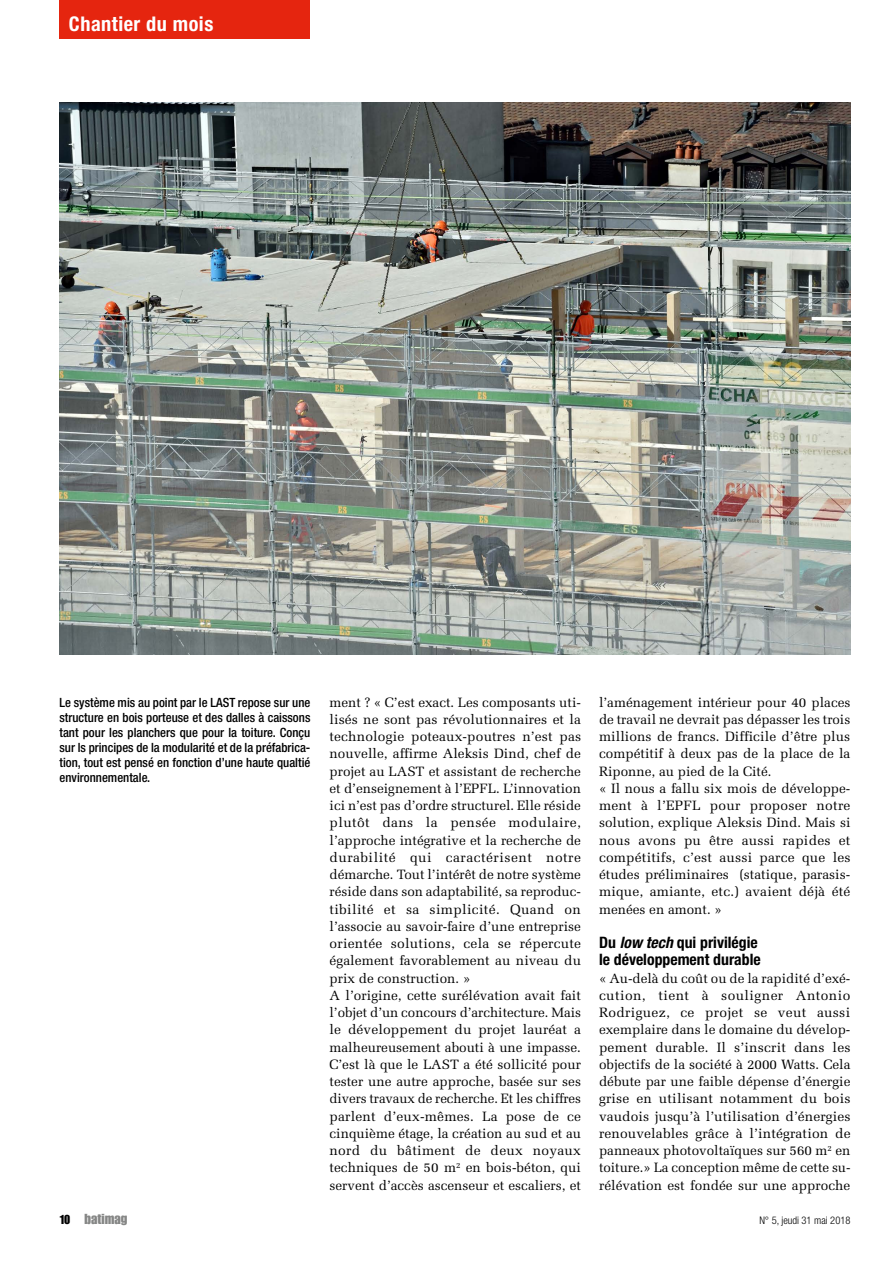
<style>
.page{position:relative;width:893px;height:1263px;background:#fff}
.page>*{position:absolute;margin:0;border:0;box-sizing:border-box;transform-origin:0 0}
.t1{font:700 condensed 20.25px "Helvetica Neue LT Pro";letter-spacing:.025em;color:#fff}
.t2{font:700 condensed 15.75px/17.2px "Helvetica Neue LT Pro";color:#000}
.t3{font:14.25px "Impact LT Std";color:#868786}
.t4{font:13.5px/17.2px "Melior LT Std";color:#000}
.t5{font:500 condensed 12.75px/15px "Helvetica Neue LT Pro";color:#000;text-align:justify}
.t6{font:300 condensed 10.5px "Helvetica Neue LT Pro";color:#000}
.s1{font-style:italic}
.s2{font-size:12.75px;color:#000}
</style>
<div class="page">
<img style="left:60px;top:103px;width:790px;height:552px">
<div style="left:60px;top:0;width:250px;height:38px;background:#e5250f"></div>
<h1 class="t1" style="left:69px;top:12px;width:146px">Chantier du mois</h1>
<p class="t5" style="left:60px;top:695px;width:252px">Le système mis au point par le LAST repose sur une structure en bois porteuse et des dalles à caissons tant pour les planchers que pour la toiture. Conçu sur ls principes de la modularité et de la préfabrica&shy;tion, tout est pensé en fonction d’une haute qualtié environnementale.</p>
<p class="t4" style="left:330px;top:693px;width:253px">ment ? « C’est exact. Les composants uti&shy;lisés ne sont pas révolutionnaires et la technologie poteaux-poutres n’est pas nouvelle, affirme Aleksis Dind, chef de projet au LAST et assistant de recherche et d’enseignement à l’EPFL. L’innovation ici n’est pas d’ordre structurel. Elle réside plutôt dans la pensée modulaire, l’approche intégrative et la recherche de durabilité qui caractérisent notre démarche. Tout l’intérêt de notre système réside dans son adaptabilité, sa reproduc&shy;tibilité et sa simplicité. Quand on l’associe au savoir-faire d’une entreprise orientée solutions, cela se répercute également favorablement au niveau du prix de construction. »<br>A l’origine, cette surélévation avait fait l’objet d’un concours d’architecture. Mais le développement du projet lauréat a malheureusement abouti à une impasse.<br>C’est là que le LAST a été sollicité pour tester une autre approche, basée sur ses divers travaux de recherche. Et les chiffres parlent d’eux-mêmes. La pose de ce cinquième étage, la création au sud et au nord du bâtiment de deux noyaux techniques de 50 m<sup>2</sup> en bois-béton, qui servent d’accès ascenseur et escaliers, et</p>
<p class="t4" style="left:599px;top:693px;width:253px">l’aménagement intérieur pour 40 places de travail ne devrait pas dépasser les trois millions de francs. Difficile d’être plus compétitif à deux pas de la place de la Riponne, au pied de la Cité.<br>« Il nous a fallu six mois de développe&shy;ment à l’EPFL pour proposer notre solution, explique Aleksis Dind. Mais si nous avons pu être aussi rapides et compétitifs, c’est aussi parce que les études préliminaires (statique, parasis&shy;mique, amiante, etc.) avaient déjà été menées en amont. »</p>
<p class="t2" style="left:599px;top:934px;width:163px">Du <span class="s1">low tech</span> qui privilégie le développement durable</p>
<p class="t4" style="left:599px;top:969px;width:253px;text-align:justify">« Au-delà du coût ou de la rapidité d’exé&shy;cution, tient à souligner Antonio Rodriguez, ce projet se veut aussi exemplaire dans le domaine du dévelop&shy;pement durable. Il s’inscrit dans les objectifs de la société à 2000 Watts. Cela débute par une faible dépense d’énergie grise en utilisant notamment du bois vaudois jusqu’à l’utilisation d’énergies renouvelables grâce à l’intégration de panneaux photovoltaïques sur 560 m<sup>2</sup> en toiture.» La conception même de cette su&shy;rélévation est fondée sur une approche</p>
<p class="t3" style="left:60px;top:1211px;width:69px"><span class="s2">10</span> batimag</p>
<p class="t6" style="left:759px;top:1214px;width:93px">N° 5, jeudi 31 mai 2018</p>
</div>
